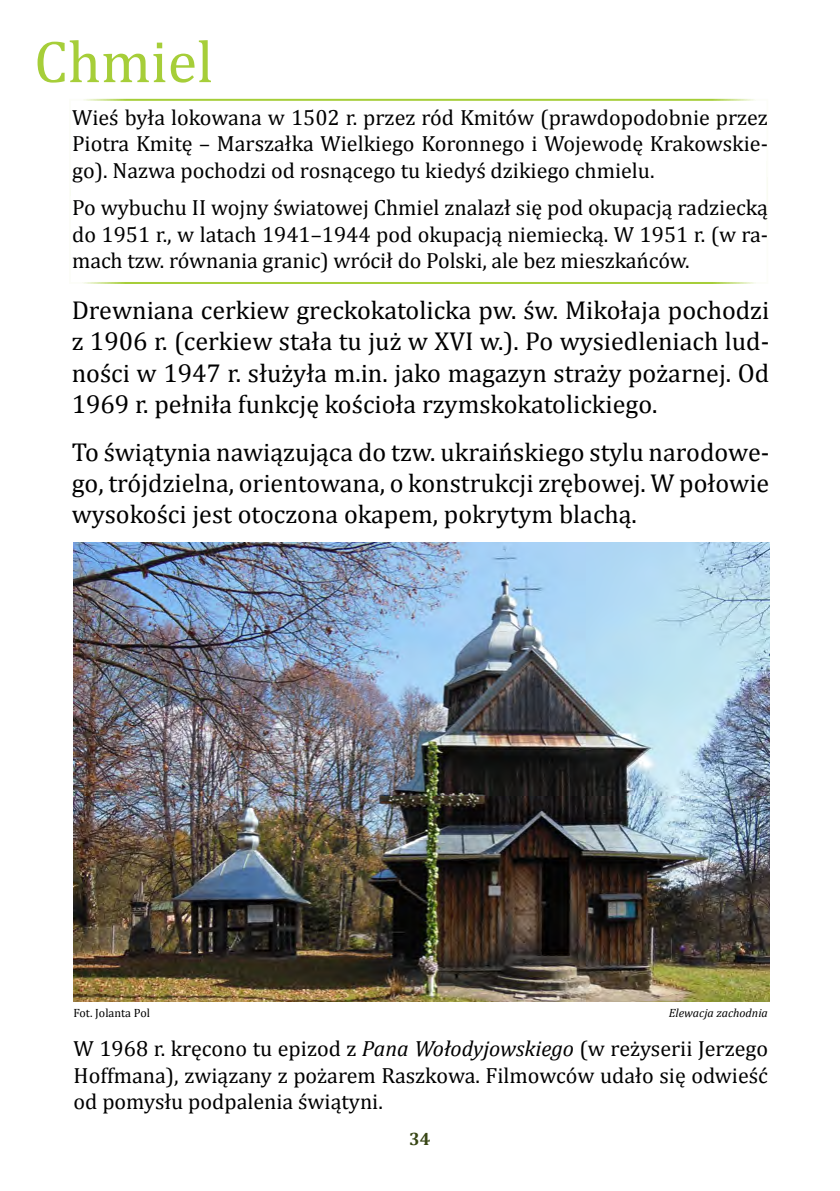
<style>
.page{position:relative;width:840px;height:1191px;background:#fff}
.page>*{position:absolute;margin:0;border:0;box-sizing:border-box;transform-origin:0 0}
.t1{font:60px "Cambria";color:#a6ce39}
.t2{font:26px/31.2px "Cambria";color:#000;text-align:justify}
.t3{font:22px/26.4px "Cambria";color:#000;text-align:justify}
.t4{font:700 18px "Cambria";color:#374514}
.t5{font:italic 12px "Cambria";color:#000}
.t6{font:12px "Cambria";color:#000}
.s1{font-style:italic}
</style>
<div class="page">
<div style="left:69px;top:99px;width:698px;height:185px;border:2px solid #a6ce39"></div>
<img style="left:73px;top:542px;width:695px;height:459px">
<h1 class="t1" style="left:34px;top:26px;width:181px">Chmiel</h1>
<p class="t3" style="left:72px;top:104px;width:697px">Wieś była lokowana w 1502 r. przez ród Kmitów (prawdopodobnie przez Piotra Kmitę – Marszałka Wielkiego Koronnego i Wojewodę Krakowskie&shy;go). Nazwa pochodzi od rosnącego tu kiedyś dzikiego chmielu.</p>
<p class="t3" style="left:72px;top:195px;width:697px">Po wybuchu II wojny światowej Chmiel znalazł się pod okupacją radziecką do 1951 r., w latach 1941–1944 pod okupacją niemiecką. W 1951 r. (w ra&shy;mach tzw. równania granic) wrócił do Polski, ale bez mieszkańców.</p>
<p class="t2" style="left:72px;top:294px;width:698px">Drewniana cerkiew greckokatolicka pw. św. Mikołaja pochodzi z 1906 r. (cerkiew stała tu już w XVI w.). Po wysiedleniach lud&shy;ności w 1947 r. służyła m.in. jako magazyn straży pożarnej. Od 1969 r. pełniła funkcję kościoła rzymskokatolickiego.</p>
<p class="t2" style="left:72px;top:436px;width:698px">To świątynia nawiązująca do tzw. ukraińskiego stylu narodowe&shy;go, trójdzielna, orientowana, o konstrukcji zrębowej. W połowie wysokości jest otoczona okapem, pokrytym blachą.</p>
<p class="t6" style="left:73px;top:1005px;width:78px">Fot. Jolanta Pol</p>
<p class="t3" style="left:73px;top:1035px;width:695px">W 1968 r. kręcono tu epizod z <span class="s1">Pana Wołodyjowskiego</span> (w reżyserii Jerzego Hoffmana), związany z pożarem Raszkowa. Filmowców udało się odwieść od pomysłu podpalenia świątyni.</p>
<p class="t5" style="left:668px;top:1004px;width:101px">Elewacja zachodnia</p>
<p class="t4" style="left:409px;top:1126px;width:23px">34</p>
</div>
